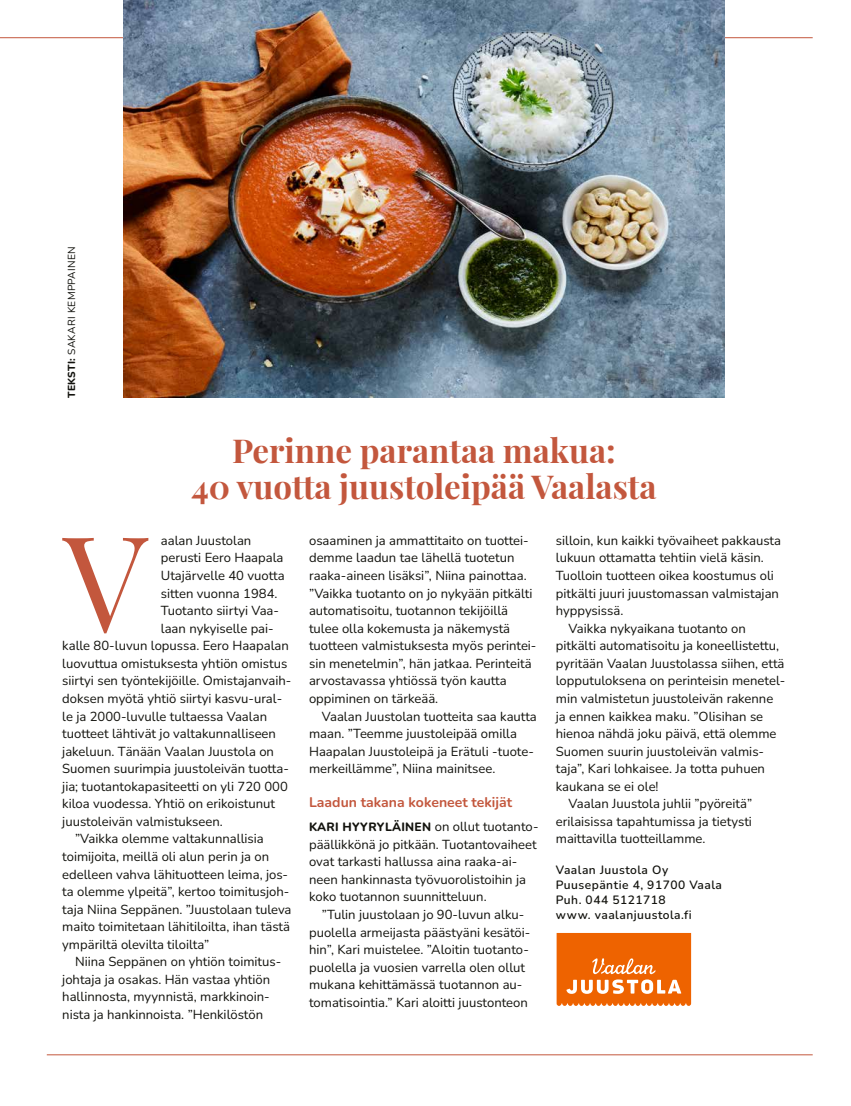
<style>
.page{position:relative;width:851px;height:1106px;background:#fff}
.page>*{position:absolute;margin:0;border:0;box-sizing:border-box;transform-origin:0 0}
.t1{font:133.8px "Playfair Display";color:#c3573d}
.t2{font:700 33px/36px "Playfair Display";color:#c3573d;text-align:center}
.t3{font:700 13.95px "Nunito";color:#c3573d}
.t4{font:13.05px/17.5px "Nunito";color:#12120d}
.t5{font:600 12px/14.7px "Nunito";letter-spacing:.04em;color:#12120d}
.t6{font:10.2px "Nunito";letter-spacing:.03em;color:#12120d}
.s1{font-weight:800}
.s2{font-weight:800;font-size:12px}
</style>
<div class="page">
<hr style="left:0;top:37px;width:812px;height:1px;background:#c3573d">
<hr style="left:47px;top:1054px;width:765px;height:1px;background:#c3573d">
<img style="left:123px;top:0;width:601px;height:398px">
<svg style="left:556px;top:933px;width:135px;height:72px;background:#ef751e"></svg>
<p class="t6" style="left:65px;top:398px;width:153px;rotate:-90deg"><span class="s1">TEKSTI:</span> SAKARI KEMPPAINEN</p>
<h2 class="t2" style="left:191px;top:429px;width:467px">Perinne parantaa makua:<br>40 vuotta juustoleipää Vaalasta</h2>
<h1 class="t1" style="left:63px;top:478px;width:86px">V</h1>
<p class="t4" style="left:161px;top:531px;width:92px">aalan Juustolan</p>
<p class="t4" style="left:161px;top:548px;width:124px">perusti Eero Haapala</p>
<p class="t4" style="left:161px;top:566px;width:125px">Utajärvelle 40 vuotta</p>
<p class="t4" style="left:161px;top:584px;width:118px">sitten vuonna 1984.</p>
<p class="t4" style="left:161px;top:601px;width:120px">Tuotanto siirtyi Vaa-</p>
<p class="t4" style="left:161px;top:619px;width:114px">laan nykyiselle pai-</p>
<p class="t4" style="left:62px;top:636px;width:228px">kalle 80-luvun lopussa. Eero Haapalan</p>
<p class="t4" style="left:62px;top:654px;width:226px">luovuttua omistuksesta yhtiön omistus</p>
<p class="t4" style="left:62px;top:671px;width:231px">siirtyi sen työntekijöille. Omistajanvaih-</p>
<p class="t4" style="left:62px;top:689px;width:221px">doksen myötä yhtiö siirtyi kasvu-ural-</p>
<p class="t4" style="left:62px;top:706px;width:206px">le ja 2000-luvulle tultaessa Vaalan</p>
<p class="t4" style="left:62px;top:724px;width:215px">tuotteet lähtivät jo valtakunnalliseen</p>
<p class="t4" style="left:62px;top:742px;width:213px">jakeluun. Tänään Vaalan Juustola on</p>
<p class="t4" style="left:62px;top:759px;width:228px">Suomen suurimpia juustoleivän tuotta-</p>
<p class="t4" style="left:62px;top:777px;width:227px">jia; tuotantokapasiteetti on yli 720 000</p>
<p class="t4" style="left:62px;top:794px;width:214px">kiloa vuodessa. Yhtiö on erikoistunut</p>
<p class="t4" style="left:62px;top:812px;width:162px">juustoleivän valmistukseen.</p>
<p class="t4" style="left:75px;top:829px;width:190px">”Vaikka olemme valtakunnallisia</p>
<p class="t4" style="left:62px;top:847px;width:208px">toimijoita, meillä oli alun perin ja on</p>
<p class="t4" style="left:62px;top:864px;width:227px">edelleen vahva lähituotteen leima, jos-</p>
<p class="t4" style="left:62px;top:882px;width:229px">ta olemme ylpeitä”, kertoo toimitusjoh-</p>
<p class="t4" style="left:62px;top:899px;width:231px">taja Niina Seppänen. ”Juustolaan tuleva</p>
<p class="t4" style="left:62px;top:917px;width:229px">maito toimitetaan lähitiloilta, ihan tästä</p>
<p class="t4" style="left:62px;top:935px;width:148px">ympäriltä olevilta tiloilta”</p>
<p class="t4" style="left:75px;top:952px;width:208px">Niina Seppänen on yhtiön toimitus-</p>
<p class="t4" style="left:62px;top:970px;width:209px">johtaja ja osakas. Hän vastaa yhtiön</p>
<p class="t4" style="left:62px;top:987px;width:209px">hallinnosta, myynnistä, markkinoin-</p>
<p class="t4" style="left:62px;top:1005px;width:202px">nista ja hankinnoista. ”Henkilöstön</p>
<p class="t4" style="left:309px;top:531px;width:229px">osaaminen ja ammattitaito on tuottei&shy;demme laadun tae lähellä tuotetun raaka-aineen lisäksi”, Niina painottaa. ”Vaikka tuotanto on jo nykyään pitkälti automatisoitu, tuotannon tekijöillä tulee olla kokemusta ja näkemystä tuotteen valmistuksesta myös perintei&shy;sin menetelmin”, hän jatkaa. Perinteitä arvostavassa yhtiössä työn kautta oppiminen on tärkeää.</p>
<p class="t4" style="left:309px;top:706px;width:229px;text-indent:13px">Vaalan Juustolan tuotteita saa kautta maan. ”Teemme juustoleipää omilla Haapalan Juustoleipä ja Erätuli -tuote&shy;merkeillämme”, Niina mainitsee.</p>
<p class="t3" style="left:309px;top:792px;width:205px">Laadun takana kokeneet tekijät</p>
<p class="t4" style="left:309px;top:817px;width:231px"><span class="s2">KARI HYYRYLÄINEN</span> on ollut tuotanto&shy;päällikkönä jo pitkään. Tuotantovaiheet ovat tarkasti hallussa aina raaka-ai&shy;neen hankinnasta työvuorolistoihin ja koko tuotannon suunnitteluun.</p>
<p class="t4" style="left:309px;top:905px;width:223px;text-indent:13px">”Tulin juustolaan jo 90-luvun alku&shy;puolella armeijasta päästyäni kesätöi&shy;hin”, Kari muistelee. ”Aloitin tuotanto&shy;puolella ja vuosien varrella olen ollut mukana kehittämässä tuotannon au&shy;tomatisointia.” Kari aloitti juustonteon</p>
<p class="t4" style="left:555px;top:531px;width:227px">silloin, kun kaikki työvaiheet pakkausta</p>
<p class="t4" style="left:555px;top:548px;width:209px">lukuun ottamatta tehtiin vielä käsin.</p>
<p class="t4" style="left:555px;top:566px;width:219px">Tuolloin tuotteen oikea koostumus oli</p>
<p class="t4" style="left:555px;top:584px;width:224px">pitkälti juuri juustomassan valmistajan</p>
<p class="t4" style="left:555px;top:601px;width:69px">hyppysissä.</p>
<p class="t4" style="left:568px;top:619px;width:179px">Vaikka nykyaikana tuotanto on</p>
<p class="t4" style="left:555px;top:636px;width:225px">pitkälti automatisoitu ja koneellistettu,</p>
<p class="t4" style="left:555px;top:654px;width:230px">pyritään Vaalan Juustolassa siihen, että</p>
<p class="t4" style="left:555px;top:671px;width:231px">lopputuloksena on perinteisin menetel-</p>
<p class="t4" style="left:555px;top:689px;width:219px">min valmistetun juustoleivän rakenne</p>
<p class="t4" style="left:555px;top:706px;width:209px">ja ennen kaikkea maku. ”Olisihan se</p>
<p class="t4" style="left:555px;top:724px;width:222px">hienoa nähdä joku päivä, että olemme</p>
<p class="t4" style="left:555px;top:742px;width:210px">Suomen suurin juustoleivän valmis-</p>
<p class="t4" style="left:555px;top:759px;width:211px">taja”, Kari lohkaisee. Ja totta puhuen</p>
<p class="t4" style="left:555px;top:777px;width:104px">kaukana se ei ole!</p>
<p class="t4" style="left:568px;top:794px;width:185px">Vaalan Juustola juhlii ”pyöreitä”</p>
<p class="t4" style="left:555px;top:812px;width:198px">erilaisissa tapahtumissa ja tietysti</p>
<p class="t4" style="left:555px;top:829px;width:151px">maittavilla tuotteillamme.</p>
<p class="t5" style="left:555px;top:862px;width:168px">Vaalan Juustola Oy<br>Puusepäntie 4, 91700 Vaala<br>Puh. 044 5121718<br>www. vaalanjuustola.fi</p>
</div>
